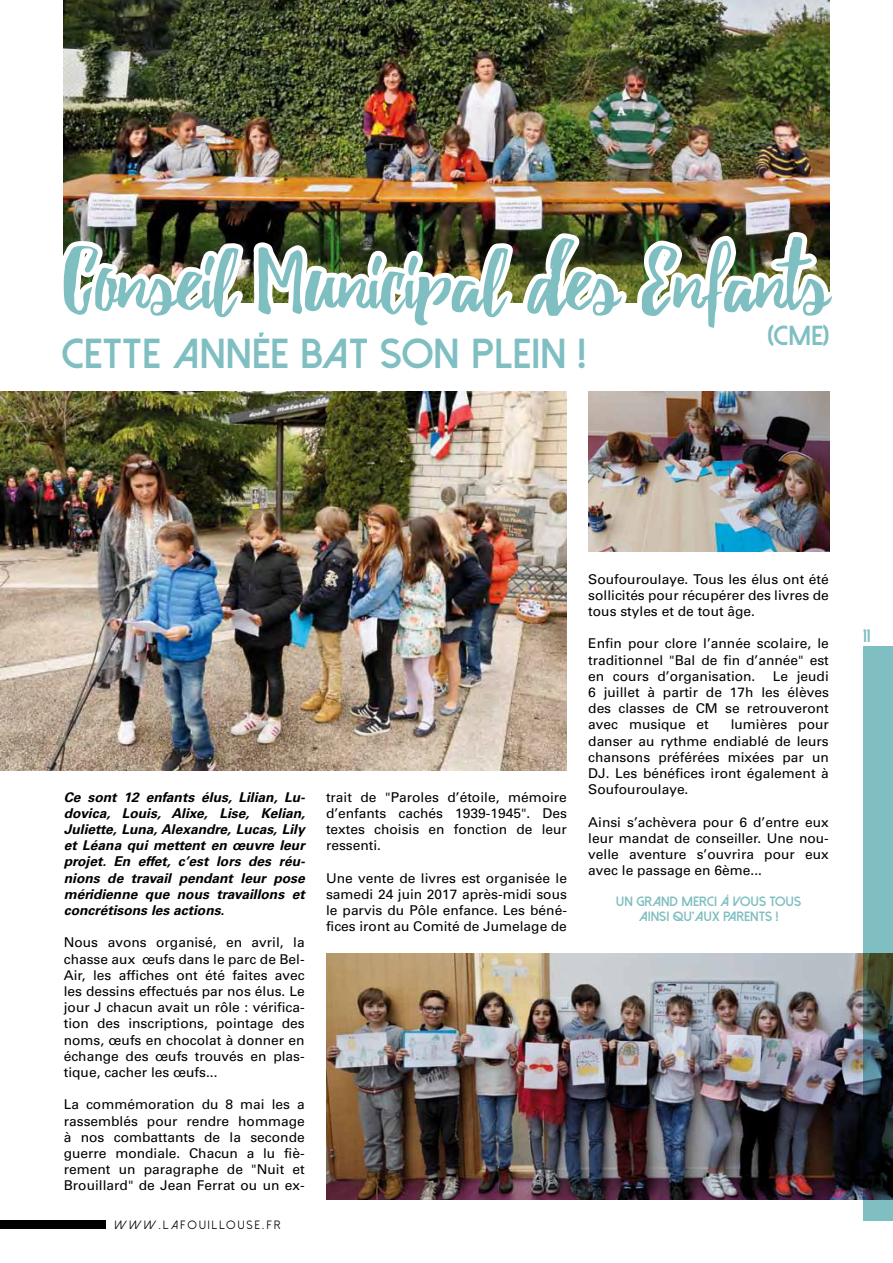
<style>
.page{position:relative;width:893px;height:1263px;background:#fff}
.page>*{position:absolute;margin:0;border:0;box-sizing:border-box;transform-origin:0 0}
.t1{font:92.85px "Beacon";color:#7fbec1}
.t2{font:800 42px "Dolce Vita";color:#7fbec1}
.t3{font:800 27.6px "Dolce Vita";color:#7fbec1}
.t4{font:800 18px "Dolce Vita";color:#7fbec1}
.t5{font:13.5px/16.2px "Univers";color:#000;text-align:justify}
.t6{font:italic 700 13.5px/16.2px "Univers";color:#000;text-align:justify}
.t7{font:800 13.5px/15px "Dolce Vita";color:#7fbec1;text-align:center}
.t8{font:12px "Dolce Vita";letter-spacing:.2em;color:#000}
</style>
<div class="page">
<div style="left:863px;top:646px;width:30px;height:574px;background:#7fbec1"></div>
<div style="left:0;top:1220px;width:106px;height:9px;background:#000"></div>
<img style="left:1px;top:391px;width:52px;height:379px">
<img style="left:326px;top:954px;width:567px;height:245px">
<img style="left:53px;top:0;width:777px;height:771px">
<h1 class="t1" style="left:64px;top:224px;width:767px">Conseil Municipal des Enfants</h1>
<h2 class="t2" style="left:62px;top:332px;width:526px">CETTE ANNÉE BAT SON PLEIN !</h2>
<h3 class="t3" style="left:767px;top:322px;width:63px">(CME)</h3>
<p class="t6" style="left:64px;top:789px;width:243px">Ce sont 12 enfants élus, Lilian, Lu&shy;dovica, Louis, Alixe, Lise, Kelian, Juliette, Luna, Alexandre, Lucas, Lily et Léana qui mettent en œuvre leur projet. En effet, c’est lors des réu&shy;nions de travail pendant leur pose méridienne que nous travaillons et concrétisons les actions.</p>
<p class="t5" style="left:64px;top:935px;width:242px">Nous avons organisé, en avril, la chasse aux œufs dans le parc de Bel-Air, les affiches ont été faites avec les dessins effectués par nos élus. Le jour J chacun avait un rôle : vérifica&shy;tion des inscriptions, pointage des noms, œufs en chocolat à donner en échange des œufs trouvés en plas&shy;tique, cacher les œufs...</p>
<p class="t5" style="left:64px;top:1097px;width:242px">La commémoration du 8 mai les a rassemblés pour rendre hommage à nos combattants de la seconde guerre mondiale. Chacun a lu fiè&shy;rement un paragraphe de "Nuit et Brouillard" de Jean Ferrat ou un ex-</p>
<p class="t8" style="left:115px;top:1219px;width:167px">WWW.LAFOUILLOUSE.FR</p>
<p class="t5" style="left:326px;top:789px;width:242px">trait de "Paroles d’étoile, mémoire d’enfants cachés 1939-1945". Des textes choisis en fonction de leur ressenti.</p>
<p class="t5" style="left:326px;top:870px;width:242px">Une vente de livres est organisée le samedi 24 juin 2017 après-midi sous le parvis du Pôle enfance. Les béné&shy;fices iront au Comité de Jumelage de</p>
<p class="t5" style="left:588px;top:571px;width:242px">Soufouroulaye. Tous les élus ont été sollicités pour récupérer des livres de tous styles et de tout âge.</p>
<p class="t5" style="left:588px;top:636px;width:242px">Enfin pour clore l’année scolaire, le traditionnel "Bal de fin d’année" est en cours d’organisation.</p>
<p class="t5" style="left:588px;top:668px;width:242px;text-indent:184px">Le jeudi 6 juillet à partir de 17h les élèves des classes de CM se retrouveront avec musique et</p>
<p class="t5" style="left:588px;top:717px;width:242px;text-indent:142px">lumières pour danser au rythme endiablé de leurs chansons préférées mixées par un DJ. Les bénéfices iront également à Soufouroulaye.</p>
<p class="t5" style="left:588px;top:814px;width:242px">Ainsi s’achèvera pour 6 d’entre eux leur mandat de conseiller. Une nou&shy;velle aventure s’ouvrira pour eux avec le passage en 6ème...</p>
<p class="t7" style="left:616px;top:894px;width:187px">UN GRAND MERCI À VOUS TOUS<br>AINSI QU’AUX PARENTS !</p>
<h3 class="t4" style="left:863px;top:627px;width:9px">11</h3>
</div>
